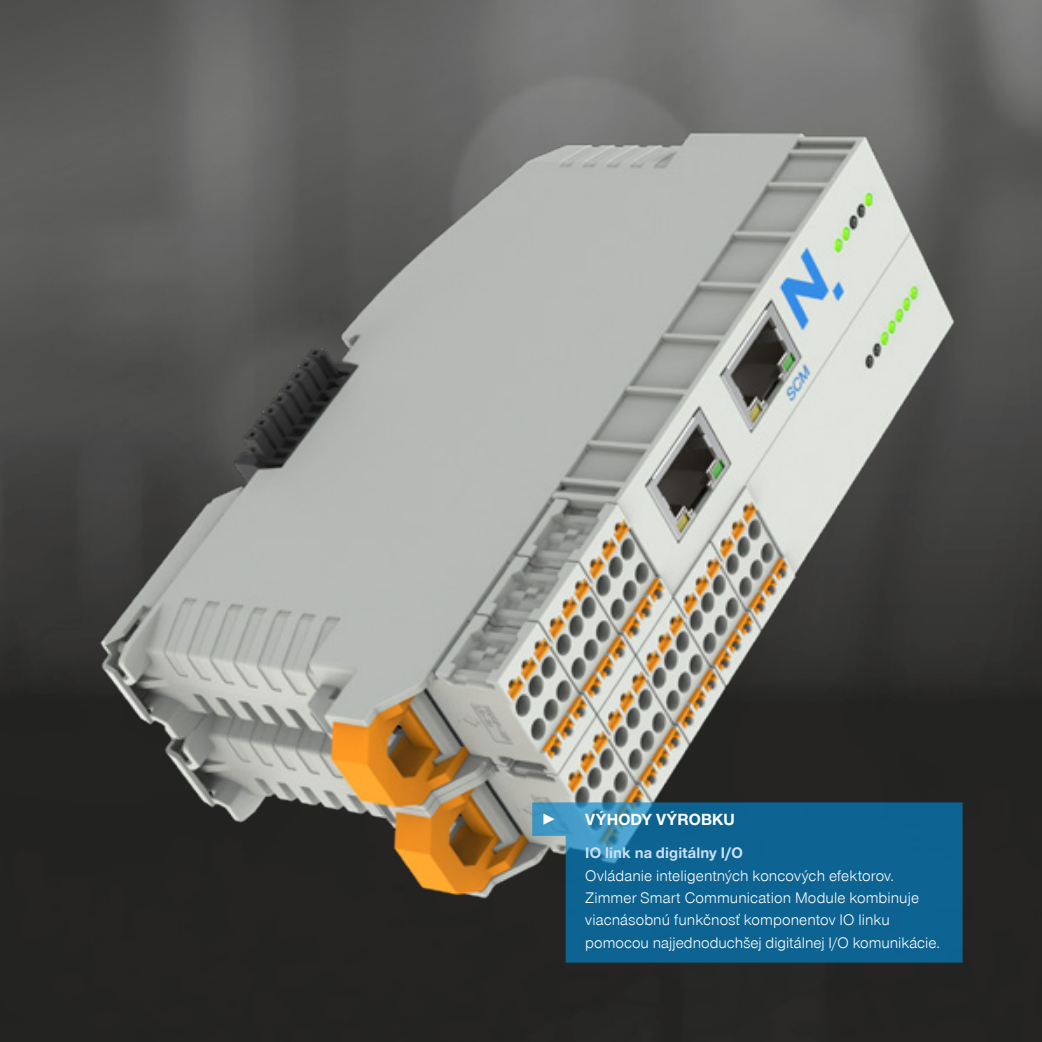
<style>
.page{position:relative;width:1042px;height:1042px;background:#fff}
.page>*{position:absolute;margin:0;border:0;box-sizing:border-box;transform-origin:0 0}
.CB_AF_Headline_9_5_1{font:700 16.62px "Zimmer Group Sans Global";letter-spacing:.01em;color:#fff}
.CB_AF_Fließtext_link{font:300 15.75px/22.4px "Zimmer Group Sans Global";letter-spacing:.005em;color:#fff}
.CB_AF_Fließtext_link-2{font:700 15.75px "Zimmer Group Sans Global";letter-spacing:.01em;color:#c9e0f6}
</style>
<div class="page">
<img style="left:0;top:0;width:1042px;height:1042px">
<img style="left:0;top:48px;width:1042px;height:939px">
<svg style="left:532px;top:802px;width:430px;height:160px;fill:#0d6391"></svg>
<svg style="left:543px;top:813px;width:11px;height:12px"></svg>
<p class="CB_AF_Headline_9_5_1" style="left:585px;top:809px;width:151px">VÝHODY VÝROBKU</p>
<p class="CB_AF_Fließtext_link-2" style="left:585px;top:843px;width:159px">IO link na digitálny I/O</p>
<p class="CB_AF_Fließtext_link" style="left:585px;top:864px;width:356px">Ovládanie inteligentných koncových efektorov.<br>Zimmer Smart Communication Module kombinuje viacnásobnú funkčnosť komponentov IO linku pomocou najjednoduchšej digitálnej I/O komunikácie.</p>
</div>
